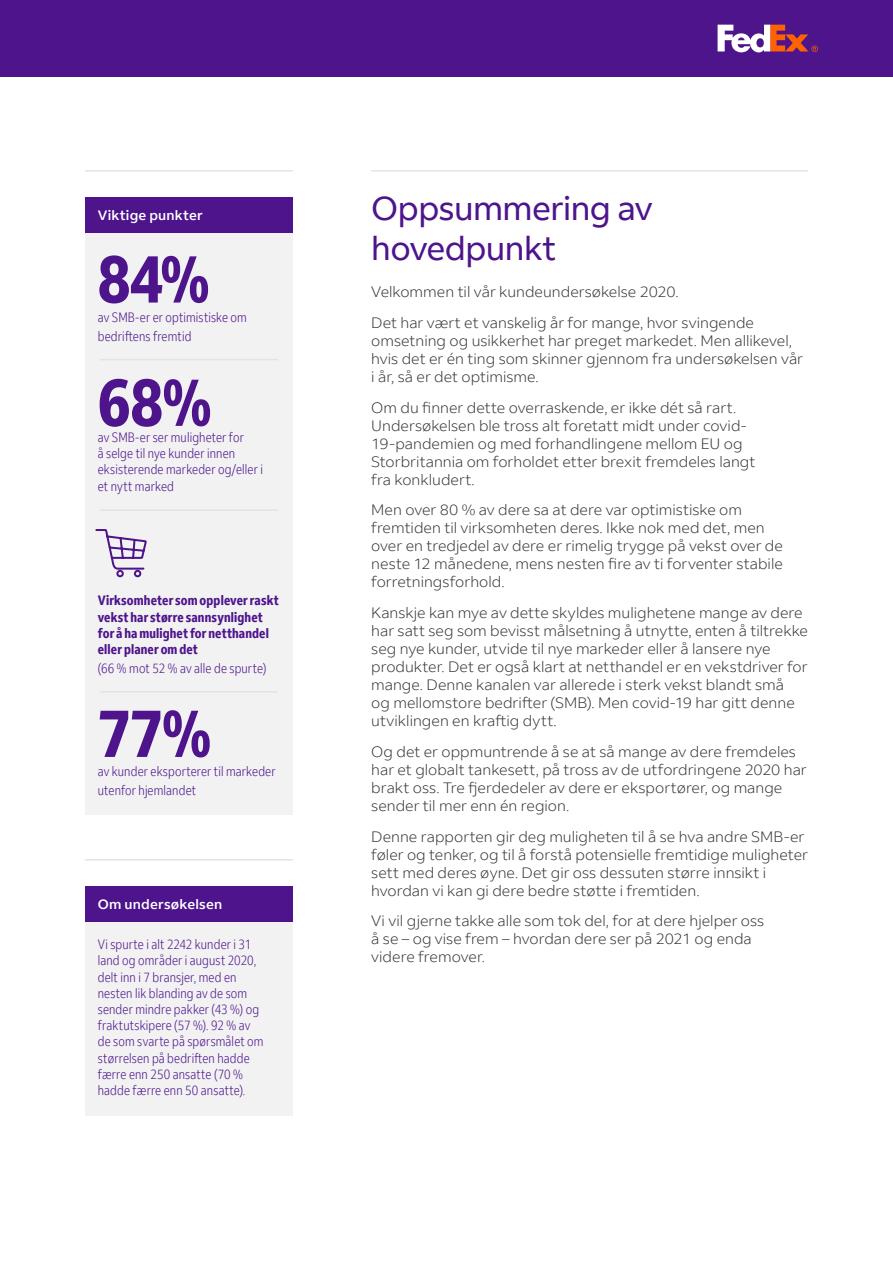
<style>
.page{position:relative;width:893px;height:1263px;background:#fff}
.page>*{position:absolute;margin:0;border:0;box-sizing:border-box;transform-origin:0 0}
.boxout_body{font:700 condensed 67.5px "Fed Ex Sans";color:#4d148c}
.t1{font:33px/39.6px "Fed Ex Sans";letter-spacing:-.02em;color:#4d148c}
.body_copy_1{font:300 15px/18px "Fed Ex Sans";color:#333}
.boxout_body-2{font:300 condensed 13.5px/16.2px "Fed Ex Sans";letter-spacing:.01em;color:#4d148c}
.boxout_body-3{font:700 condensed 13.5px/16.2px "Fed Ex Sans";letter-spacing:.01em;color:#4d148c}
.boxout_title{font:500 13.5px "Fed Ex Sans";letter-spacing:.015em;color:#fff}
</style>
<div class="page">
<div style="left:0;top:0;width:893px;height:77px;background:#4d148c"></div>
<svg style="left:718px;top:25px;width:100px;height:27px"></svg>
<hr style="left:85px;top:170px;width:208px;height:2px;background:#e3e3e3">
<hr style="left:371px;top:170px;width:437px;height:2px;background:#e3e3e3">
<div style="left:85px;top:233px;width:208px;height:582px;background:#f2f2f2"></div>
<svg style="left:95px;top:529px;width:52px;height:49px"></svg>
<div style="left:85px;top:198px;width:208px;height:35px;background:#4d148c"></div>
<hr style="left:85px;top:859px;width:208px;height:1px;background:#e3e3e3">
<div style="left:85px;top:922px;width:208px;height:194px;background:#f2f2f2"></div>
<div style="left:85px;top:887px;width:208px;height:35px;background:#4d148c"></div>
<hr style="left:100px;top:691px;width:178px;height:1px;background:#e3e3e3">
<hr style="left:100px;top:359px;width:178px;height:1px;background:#e3e3e3">
<hr style="left:100px;top:509px;width:178px;height:2px;background:#e3e3e3">
<p class="boxout_title" style="left:98px;top:208px;width:106px">Viktige punkter</p>
<p class="boxout_body" style="left:98px;top:240px;width:113px">84%</p>
<p class="boxout_body-2" style="left:98px;top:307px;width:151px;line-height:19.2px">av SMB-er er optimistiske om bedriftens fremtid</p>
<p class="boxout_body" style="left:98px;top:363px;width:115px">68%</p>
<p class="boxout_body-2" style="left:98px;top:429px;width:167px">av SMB-er ser muligheter for<br>å selge til nye kunder innen eksisterende markeder og/eller i et nytt marked</p>
<p class="boxout_body-3" style="left:98px;top:593px;width:183px">Virksomheter som opplever raskt vekst har større sannsynlighet for å ha mulighet for netthandel eller planer om det</p>
<p class="boxout_body-2" style="left:98px;top:660px;width:170px">(66 % mot 52 % av alle de spurte)</p>
<p class="boxout_body" style="left:98px;top:694px;width:115px">77%</p>
<p class="boxout_body-2" style="left:98px;top:762px;width:179px;line-height:19.2px">av kunder eksporterer til markeder utenfor hjemlandet</p>
<p class="boxout_title" style="left:98px;top:897px;width:126px">Om undersøkelsen</p>
<p class="boxout_body-2" style="left:98px;top:936px;width:167px">Vi spurte i alt 2242 kunder i 31 land og områder i august 2020, delt inn i 7 bransjer, med en nesten lik blanding av de som sender mindre pakker (43 %) og fraktutskipere (57 %). 92 % av de som svarte på spørsmålet om størrelsen på bedriften hadde færre enn 250 ansatte (70 % hadde færre enn 50 ansatte).</p>
<p class="t1" style="left:371px;top:189px;width:283px">Oppsummering av hovedpunkt</p>
<p class="body_copy_1" style="left:371px;top:283px;width:309px">Velkommen til vår kundeundersøkelse 2020.</p>
<p class="body_copy_1" style="left:371px;top:314px;width:433px">Det har vært et vanskelig år for mange, hvor svingende omsetning og usikkerhet har preget markedet. Men allikevel, hvis det er én ting som skinner gjennom fra undersøkelsen vår i år, så er det optimisme.</p>
<p class="body_copy_1" style="left:371px;top:398px;width:386px">Om du finner dette overraskende, er ikke dét så rart.<br>Undersøkelsen ble tross alt foretatt midt under covid-19-pandemien og med forhandlingene mellom EU og Storbritannia om forholdet etter brexit fremdeles langt fra konkludert.</p>
<p class="body_copy_1" style="left:371px;top:501px;width:413px">Men over 80 % av dere sa at dere var optimistiske om fremtiden til virksomheten deres. Ikke nok med det, men over en tredjedel av dere er rimelig trygge på vekst over de neste 12 månedene, mens nesten fire av ti forventer stabile forretningsforhold.</p>
<p class="body_copy_1" style="left:371px;top:604px;width:438px">Kanskje kan mye av dette skyldes mulighetene mange av dere har satt seg som bevisst målsetning å utnytte, enten å tiltrekke seg nye kunder, utvide til nye markeder eller å lansere nye produkter. Det er også klart at netthandel er en vekstdriver for mange. Denne kanalen var allerede i sterk vekst blandt små<br>og mellomstore bedrifter (SMB). Men covid-19 har gitt denne utviklingen en kraftig dytt.</p>
<p class="body_copy_1" style="left:371px;top:743px;width:437px">Og det er oppmuntrende å se at så mange av dere fremdeles har et globalt tankesett, på tross av de utfordringene 2020 har brakt oss. Tre fjerdedeler av dere er eksportører, og mange sender til mer enn én region.</p>
<p class="body_copy_1" style="left:371px;top:827px;width:438px">Denne rapporten gir deg muligheten til å se hva andre SMB-er føler og tenker, og til å forstå potensielle fremtidige muligheter sett med deres øyne. Det gir oss dessuten større innsikt i hvordan vi kan gi dere bedre støtte i fremtiden.</p>
<p class="body_copy_1" style="left:371px;top:912px;width:395px">Vi vil gjerne takke alle som tok del, for at dere hjelper oss å se – og vise frem – hvordan dere ser på 2021 og enda videre fremover.</p>
</div>
